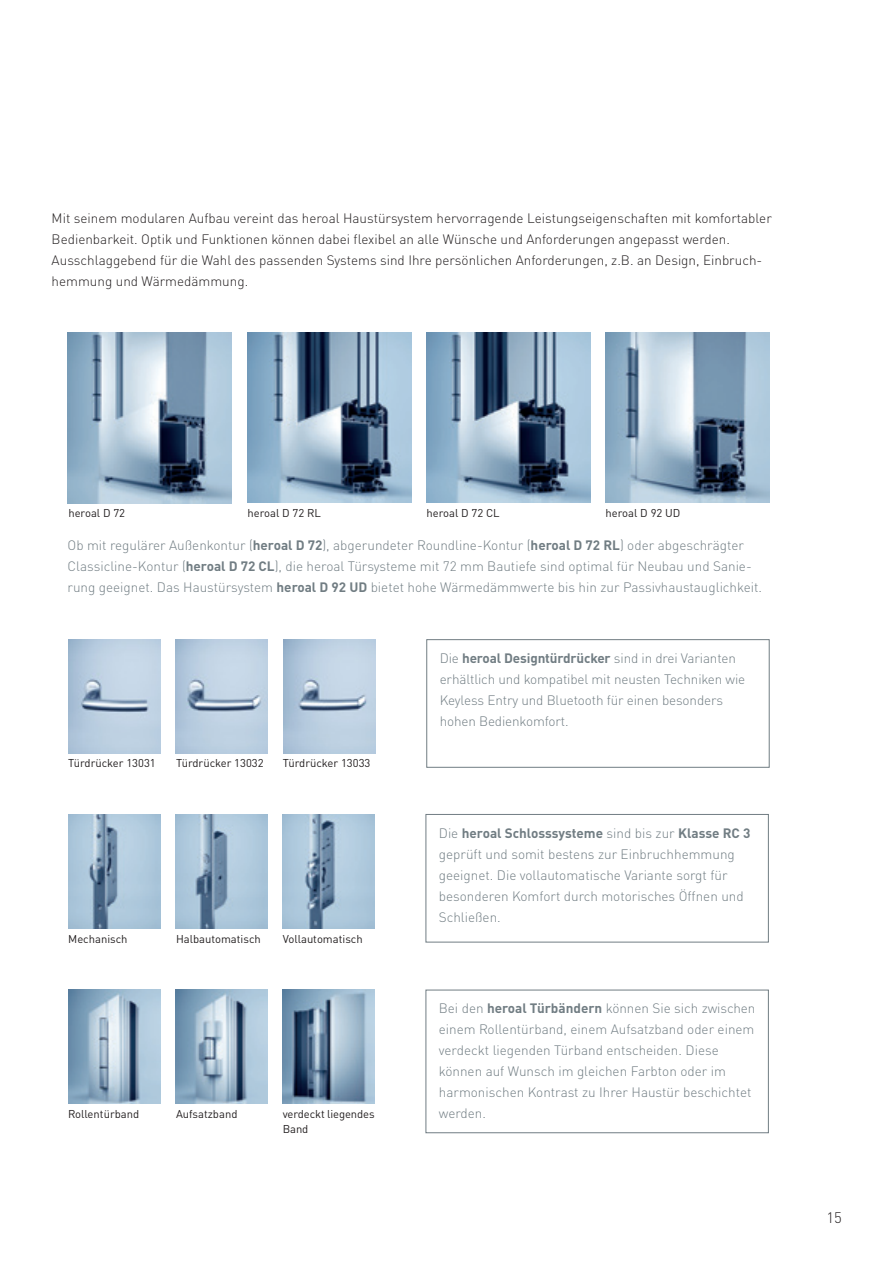
<style>
.page{position:relative;width:893px;height:1263px;background:#fff}
.page>*{position:absolute;margin:0;border:0;box-sizing:border-box;transform-origin:0 0}
.t1{font:300 15px "DIN Pro";color:#231f20}
.t2{font:300 13.5px/21px "DIN Pro";color:#717d83}
.t3{font:300 13.5px/21px "DIN Pro";color:#231f20}
.t4{font:11.25px/15px "DIN Pro";color:#231f20}
.s1{font-weight:700}
</style>
<div class="page">
<img style="left:68px;top:333px;width:163px;height:170px">
<img style="left:247px;top:332px;width:164px;height:171px">
<img style="left:606px;top:332px;width:163px;height:171px">
<img style="left:427px;top:332px;width:163px;height:171px">
<img style="left:68px;top:989px;width:92px;height:115px">
<img style="left:283px;top:989px;width:92px;height:115px">
<img style="left:176px;top:989px;width:91px;height:115px">
<img style="left:68px;top:814px;width:92px;height:114px">
<img style="left:176px;top:814px;width:91px;height:114px">
<img style="left:283px;top:814px;width:92px;height:114px">
<img style="left:68px;top:639px;width:92px;height:114px">
<img style="left:176px;top:639px;width:92px;height:114px">
<img style="left:284px;top:639px;width:92px;height:114px">
<div style="left:427px;top:639px;width:342px;height:128px;border:1px solid #717d83"></div>
<div style="left:426px;top:814px;width:343px;height:128px;border:1px solid #717d83"></div>
<div style="left:426px;top:990px;width:343px;height:143px;border:1px solid #717d83"></div>
<p class="t3" style="left:52px;top:206px;width:722px">Mit seinem modularen Aufbau vereint das heroal Haustürsystem hervorragende Leistungseigenschaften mit komfortabler Bedienbarkeit. Optik und Funktionen können dabei flexibel an alle Wünsche und Anforderungen angepasst werden.<br>Ausschlaggebend für die Wahl des passenden Systems sind Ihre persönlichen Anforderungen, z.B. an Design, Einbruch&shy;hemmung und Wärmedämmung.</p>
<p class="t4" style="left:68px;top:504px;width:58px">heroal D 72</p>
<p class="t4" style="left:247px;top:504px;width:75px">heroal D 72 RL</p>
<p class="t4" style="left:427px;top:504px;width:75px">heroal D 72 CL</p>
<p class="t4" style="left:606px;top:504px;width:76px">heroal D 92 UD</p>
<p class="t2" style="left:68px;top:534px;width:696px">Ob mit regulärer Außenkontur (<span class="s1">heroal D 72</span>), abgerundeter Roundline-Kontur (<span class="s1">heroal D 72 RL</span>) oder abgeschrägter<br>Classicline-Kontur (<span class="s1">heroal D 72 CL</span>), die heroal Türsysteme mit 72 mm Bautiefe sind optimal für Neubau und Sanie&shy;rung geeignet. Das Haustürsystem <span class="s1">heroal D 92 UD</span> bietet hohe Wärmedämmwerte bis hin zur Passivhaustauglichkeit.</p>
<p class="t4" style="left:68px;top:755px;width:89px">Türdrücker 13031</p>
<p class="t4" style="left:176px;top:755px;width:89px">Türdrücker 13032</p>
<p class="t4" style="left:283px;top:755px;width:89px">Türdrücker 13033</p>
<p class="t4" style="left:68px;top:930px;width:61px">Mechanisch</p>
<p class="t4" style="left:176px;top:930px;width:86px">Halbautomatisch</p>
<p class="t4" style="left:283px;top:930px;width:81px">Vollautomatisch</p>
<p class="t4" style="left:68px;top:1105px;width:73px">Rollentürband</p>
<p class="t4" style="left:176px;top:1105px;width:63px">Aufsatzband</p>
<p class="t4" style="left:283px;top:1105px;width:93px">verdeckt liegendes<br>Band</p>
<p class="t2" style="left:440px;top:646px;width:307px">Die <span class="s1">heroal Designtürdrücker</span> sind in drei Varianten erhältlich und kompatibel mit neusten Techniken wie Keyless Entry und Bluetooth für einen besonders hohen Bedienkomfort.</p>
<p class="t2" style="left:439px;top:821px;width:313px">Die <span class="s1">heroal Schlosssysteme</span> sind bis zur <span class="s1">Klasse RC 3 </span>geprüft und somit bestens zur Einbruchhemmung geeignet. Die vollautomatische Variante sorgt für besonderen Komfort durch motorisches Öffnen und Schließen.</p>
<p class="t2" style="left:439px;top:997px;width:318px">Bei den <span class="s1">heroal Türbändern</span> können Sie sich zwischen einem Rollentürband, einem Aufsatzband oder einem verdeckt liegenden Türband entscheiden. Diese können auf Wunsch im gleichen Farbton oder im harmonischen Kontrast zu Ihrer Haustür beschichtet werden.</p>
<p class="t1" style="left:826px;top:1206px;width:17px">15</p>
</div>
